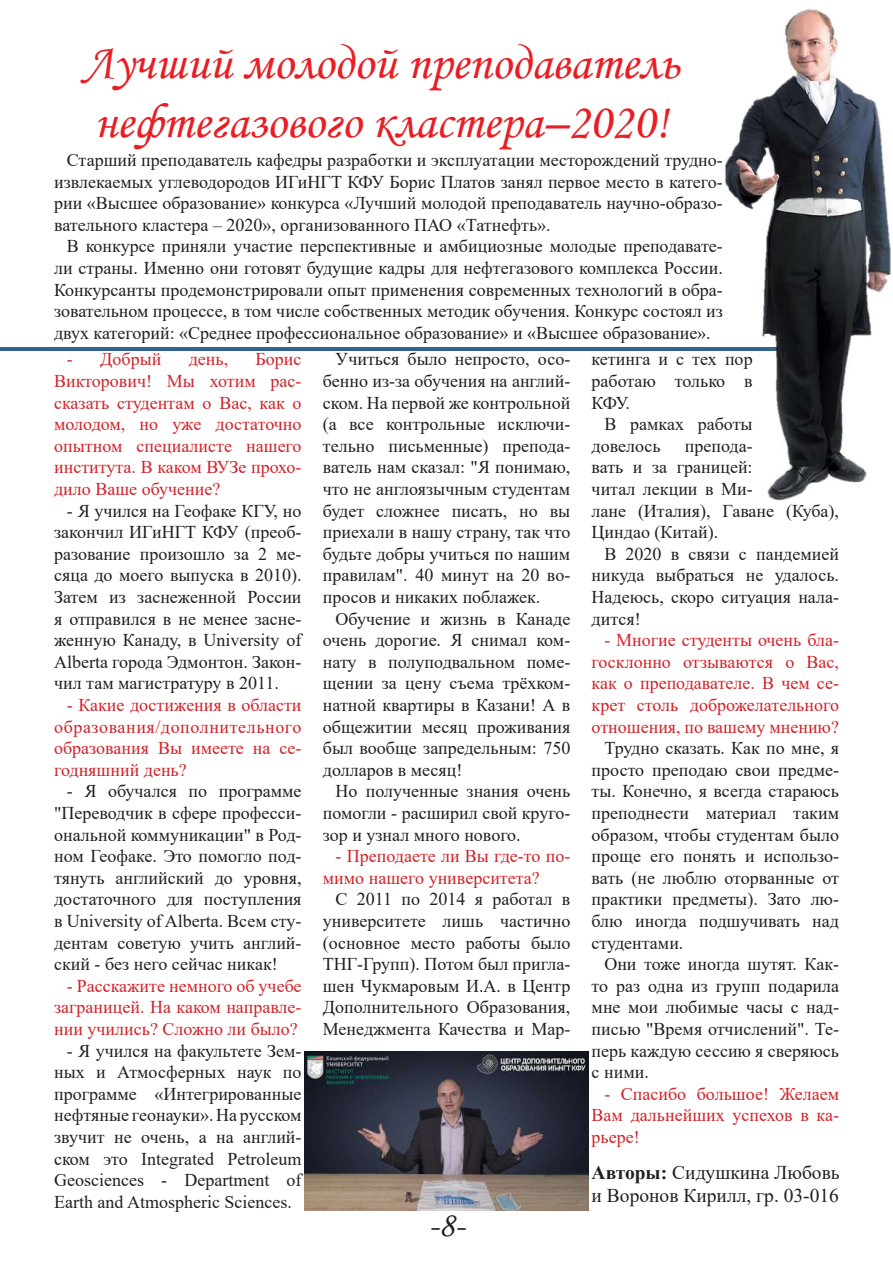
<style>
.page{position:relative;width:893px;height:1263px;background:#fff}
.page>*{position:absolute;margin:0;border:0;box-sizing:border-box;transform-origin:0 0}
.t1{font:49.5px/59.4px "Monotype Corsiva";color:#e81e24}
.t2{font:36px "Monotype Corsiva";color:#231f20}
.t3{font:19.5px/23.4px "Times New Roman";color:#231f20}
.t4{font:18px/21.6px "Times New Roman";color:#231f20;text-align:justify}
.t5{font:18px/21.6px "Times New Roman";color:#d1232a;text-align:justify}
.s1{font-weight:700}
</style>
<div class="page">
<hr style="left:1px;top:348px;width:777px;height:3px;background:#31658e">
<hr style="left:892px;top:1107px;width:1px;height:156px;background:#31658e">
<img style="left:723px;top:9px;width:168px;height:492px">
<img style="left:305px;top:1052px;width:283px;height:159px">
<h1 class="t1" style="left:83px;top:33px;width:598px">Лучший молодой преподаватель нефтегазового кластера–2020!</h1>
<p class="t4" style="left:54px;top:149px;width:670px;text-indent:13px">Старший преподаватель кафедры разработки и эксплуатации месторождений трудно&shy;извлекаемых углеводородов ИГиНГТ КФУ Борис Платов занял первое место в катего&shy;рии «Высшее образование» конкурса «Лучший молодой преподаватель научно-образо&shy;вательного кластера – 2020», организованного ПАО «Татнефть».</p>
<p class="t4" style="left:54px;top:235px;width:670px;text-indent:13px">В конкурсе приняли участие перспективные и амбициозные молодые преподавате&shy;ли страны. Именно они готовят будущие кадры для нефтегазового комплекса России.<br>Конкурсанты продемонстрировали опыт применения современных технологий в обра&shy;зовательном процессе, в том числе собственных методик обучения. Конкурс состоял из двух категорий: «Среднее профессиональное образование» и «Высшее образование».</p>
<p class="t5" style="left:67px;top:348px;width:96px">- Добрый</p>
<p class="t5" style="left:189px;top:348px;width:41px">день,</p>
<p class="t5" style="left:54px;top:348px;width:249px;text-indent:202px">Борис Викторович! Мы хотим рас&shy;сказать студентам о Вас, как о молодом, но уже достаточно опытном специалисте нашего института. В каком ВУЗе прохо&shy;дило Ваше обучение?</p>
<p class="t4" style="left:54px;top:499px;width:249px;text-indent:13px">- Я учился на Геофаке КГУ, но закончил ИГиНГТ КФУ (преоб&shy;разование произошло за 2 ме&shy;сяца до моего выпуска в 2010).<br>Затем из заснеженной России я отправился в не менее засне&shy;женную Канаду, в University of Alberta города Эдмонтон. Закон&shy;чил там магистратуру в 2011.</p>
<p class="t5" style="left:54px;top:694px;width:249px;text-indent:13px">- Какие достижения в области образования/дополнительного образования Вы имеете на се&shy;годняшний день?</p>
<p class="t4" style="left:54px;top:780px;width:249px;text-indent:13px">- Я обучался по программе "Переводчик в сфере професси&shy;ональной коммуникации" в Род&shy;ном Геофаке. Это помогло под&shy;тянуть английский до уровня, достаточного для поступления в University of Alberta. Всем сту&shy;дентам советую учить англий&shy;ский - без него сейчас никак!</p>
<p class="t5" style="left:54px;top:974px;width:249px;text-indent:13px">- Расскажите немного об учебе заграницей. На каком направле&shy;нии учились? Сложно ли было?</p>
<p class="t4" style="left:54px;top:1039px;width:249px;text-indent:13px">- Я учился на факультете Зем&shy;ных и Атмосферных наук по программе «Интегрированные нефтяные геонауки». На русском звучит не очень, а на англий&shy;ском это Integrated Petroleum Geosciences - Department of Earth and Atmospheric Sciences.</p>
<p class="t4" style="left:323px;top:348px;width:249px;text-indent:13px">Учиться было непросто, осо&shy;бенно из-за обучения на англий&shy;ском. На первой же контрольной (а все контрольные исключи&shy;тельно письменные) препода&shy;ватель нам сказал: "Я понимаю, что не англоязычным студентам будет сложнее писать, но вы приехали в нашу страну, так что будьте добры учиться по нашим правилам". 40 минут на 20 во&shy;просов и никаких поблажек.</p>
<p class="t4" style="left:323px;top:607px;width:249px;text-indent:13px">Обучение и жизнь в Канаде очень дорогие. Я снимал ком&shy;нату в полуподвальном поме&shy;щении за цену съема трёхком&shy;натной квартиры в Казани! А в общежитии месяц проживания был вообще запредельным: 750 долларов в месяц!</p>
<p class="t4" style="left:323px;top:780px;width:249px;text-indent:13px">Но полученные знания очень помогли - расширил свой круго&shy;зор и узнал много нового.</p>
<p class="t5" style="left:323px;top:845px;width:249px;text-indent:13px">- Преподаете ли Вы где-то по&shy;мимо нашего университета?</p>
<p class="t4" style="left:323px;top:888px;width:249px;text-indent:13px">С 2011 по 2014 я работал в университете лишь частично (основное место работы было ТНГ-Групп). Потом был пригла&shy;шен Чукмаровым И.А. в Центр Дополнительного Образования, Менеджмента Качества и Мар-</p>
<h2 class="t2" style="left:428px;top:1203px;width:37px">-8-</h2>
<p class="t4" style="left:592px;top:348px;width:163px">кетинга и с тех пор работаю только в КФУ.</p>
<p class="t4" style="left:592px;top:413px;width:163px;text-indent:13px">В рамках работы довелось</p>
<p class="t4" style="left:592px;top:434px;width:249px;text-align:left;text-indent:93px">препода-<br>вать и за границей:<br>читал лекции в Ми-<br>лане (Италия), Гаване (Куба),<br>Циндао (Китай).</p>
<p class="t4" style="left:592px;top:542px;width:249px;text-indent:13px">В 2020 в связи с пандемией никуда выбраться не удалось.<br>Надеюсь, скоро ситуация нала&shy;дится!</p>
<p class="t5" style="left:592px;top:629px;width:249px;text-indent:13px">- Многие студенты очень бла&shy;госклонно отзываются о Вас, как о преподавателе. В чем се&shy;крет столь доброжелательного отношения, по вашему мнению?</p>
<p class="t4" style="left:592px;top:737px;width:249px;text-indent:13px">Трудно сказать. Как по мне, я просто преподаю свои предме&shy;ты. Конечно, я всегда стараюсь преподнести материал таким образом, чтобы студентам было проще его понять и использо&shy;вать (не люблю оторванные от практики предметы). Зато лю&shy;блю иногда подшучивать над студентами.</p>
<p class="t4" style="left:592px;top:953px;width:249px;text-indent:13px">Они тоже иногда шутят. Как&shy;то раз одна из групп подарила мне мои любимые часы с над&shy;писью "Время отчислений". Те&shy;перь каждую сессию я сверяюсь с ними.</p>
<p class="t5" style="left:592px;top:1082px;width:249px;text-indent:13px">- Спасибо большое! Желаем Вам дальнейших успехов в ка&shy;рьере!</p>
<p class="t3" style="left:592px;top:1160px;width:250px"><span class="s1">Авторы:</span> Сидушкина Любовь и Воронов Кирилл, гр. 03-016</p>
</div>
